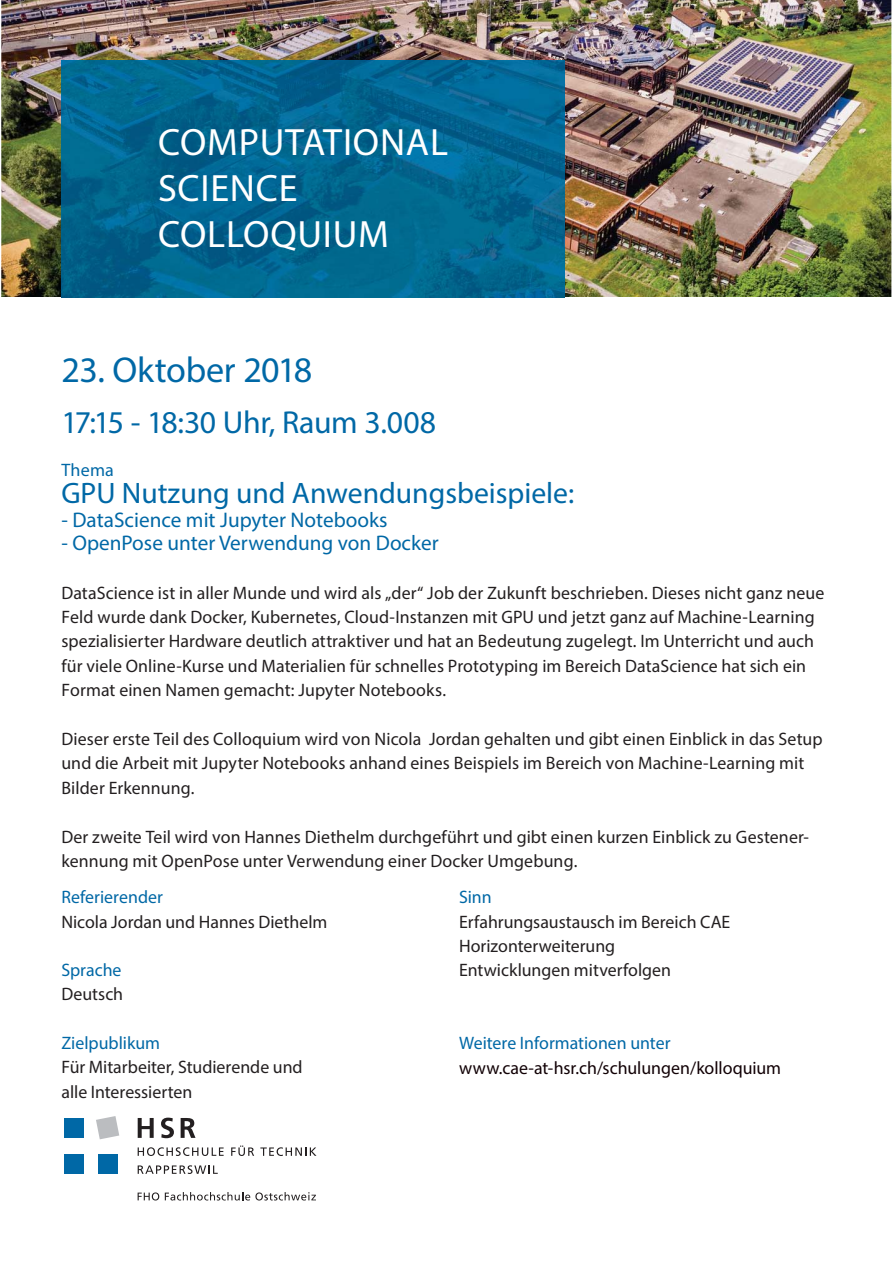
<style>
.page{position:relative;width:893px;height:1263px;background:#fff}
.page>*{position:absolute;margin:0;border:0;box-sizing:border-box;transform-origin:0 0}
.t1{font:38.25px/45.8px "Myriad Pro";letter-spacing:.02em;color:#fff}
.t2{font:36px "Myriad Pro";letter-spacing:-.01em;color:#0068a6}
.t3{font:31.8px "Myriad Pro";letter-spacing:-.01em;color:#0068a6}
.t4{font:29.7px "Myriad Pro";color:#0068a6}
.t5{font:21.15px "Myriad Pro";color:#0068a6}
.t6{font:18px/24.5px "Myriad Pro";letter-spacing:.005em;color:#231f20}
.t7{font:18px "Myriad Pro";color:#0068a6}
.t8{font:18px "Myriad Pro";letter-spacing:-.005em;color:#110005}
</style>
<div class="page">
<img style="left:1px;top:0;width:890px;height:297px">
<img style="left:61px;top:60px;width:504px;height:237px">
<div style="left:64px;top:1118px;width:19px;height:20px;background:#0068a6"></div>
<div style="left:64px;top:1154px;width:19px;height:20px;background:#0068a6"></div>
<div style="left:98px;top:1154px;width:20px;height:20px;background:#0068a6"></div>
<svg style="left:96px;top:1116px;width:23px;height:23px"></svg>
<svg style="left:138px;top:1192px;width:21px;height:9px"></svg>
<svg style="left:165px;top:1192px;width:151px;height:9px"></svg>
<svg style="left:138px;top:1118px;width:16px;height:20px"></svg>
<svg style="left:161px;top:1118px;width:13px;height:20px"></svg>
<svg style="left:181px;top:1118px;width:14px;height:20px"></svg>
<svg style="left:138px;top:1147px;width:86px;height:9px"></svg>
<svg style="left:231px;top:1146px;width:23px;height:10px"></svg>
<svg style="left:260px;top:1147px;width:56px;height:9px"></svg>
<svg style="left:138px;top:1165px;width:80px;height:9px"></svg>
<h1 class="t1" style="left:158px;top:122px;width:292px">COMPUTATIONAL<br>SCIENCE<br>COLLOQUIUM</h1>
<h2 class="t2" style="left:61px;top:356px;width:252px">23. Oktober 2018</h2>
<h3 class="t3" style="left:61px;top:410px;width:376px">17:15 - 18:30 Uhr, Raum 3.008</h3>
<p class="t7" style="left:61px;top:463px;width:54px">Thema</p>
<h3 class="t4" style="left:61px;top:482px;width:514px">GPU Nutzung und Anwendungsbeispiele:</h3>
<p class="t5" style="left:61px;top:512px;width:327px">- DataScience mit Jupyter Notebooks</p>
<p class="t5" style="left:61px;top:535px;width:379px">- OpenPose unter Verwendung von Docker</p>
<p class="t6" style="left:61px;top:581px;width:764px">DataScience ist in aller Munde und wird als „der“ Job der Zukunft beschrieben. Dieses nicht ganz neue Feld wurde dank Docker, Kubernetes, Cloud-Instanzen mit GPU und jetzt ganz auf Machine-Learning spezialisierter Hardware deutlich attraktiver und hat an Bedeutung zugelegt. Im Unterricht und auch für viele Online-Kurse und Materialien für schnelles Prototyping im Bereich DataScience hat sich ein Format einen Namen gemacht: Jupyter Notebooks.</p>
<p class="t6" style="left:61px;top:728px;width:763px">Dieser erste Teil des Colloquium wird von Nicola Jordan gehalten und gibt einen Einblick in das Setup und die Arbeit mit Jupyter Notebooks anhand eines Beispiels im Bereich von Machine-Learning mit<br>Bilder Erkennung.</p>
<p class="t6" style="left:61px;top:825px;width:749px">Der zweite Teil wird von Hannes Diethelm durchgeführt und gibt einen kurzen Einblick zu Gestener&shy;kennung mit OpenPose unter Verwendung einer Docker Umgebung.</p>
<p class="t7" style="left:61px;top:890px;width:103px">Referierender</p>
<p class="t6" style="left:61px;top:910px;width:267px">Nicola Jordan und Hannes Diethelm</p>
<p class="t7" style="left:61px;top:963px;width:62px">Sprache</p>
<p class="t6" style="left:61px;top:983px;width:63px">Deutsch</p>
<p class="t7" style="left:61px;top:1036px;width:100px">Zielpublikum</p>
<p class="t6" style="left:61px;top:1056px;width:243px">Für Mitarbeiter, Studierende und alle Interessierten</p>
<p class="t7" style="left:459px;top:890px;width:34px">Sinn</p>
<p class="t6" style="left:459px;top:910px;width:273px">Erfahrungsaustausch im Bereich CAE<br>Horizonterweiterung<br>Entwicklungen mitverfolgen</p>
<p class="t7" style="left:459px;top:1036px;width:213px">Weitere Informationen unter</p>
<p class="t8" style="left:459px;top:1061px;width:324px">www.cae-at-hsr.ch/schulungen/kolloquium</p>
</div>
